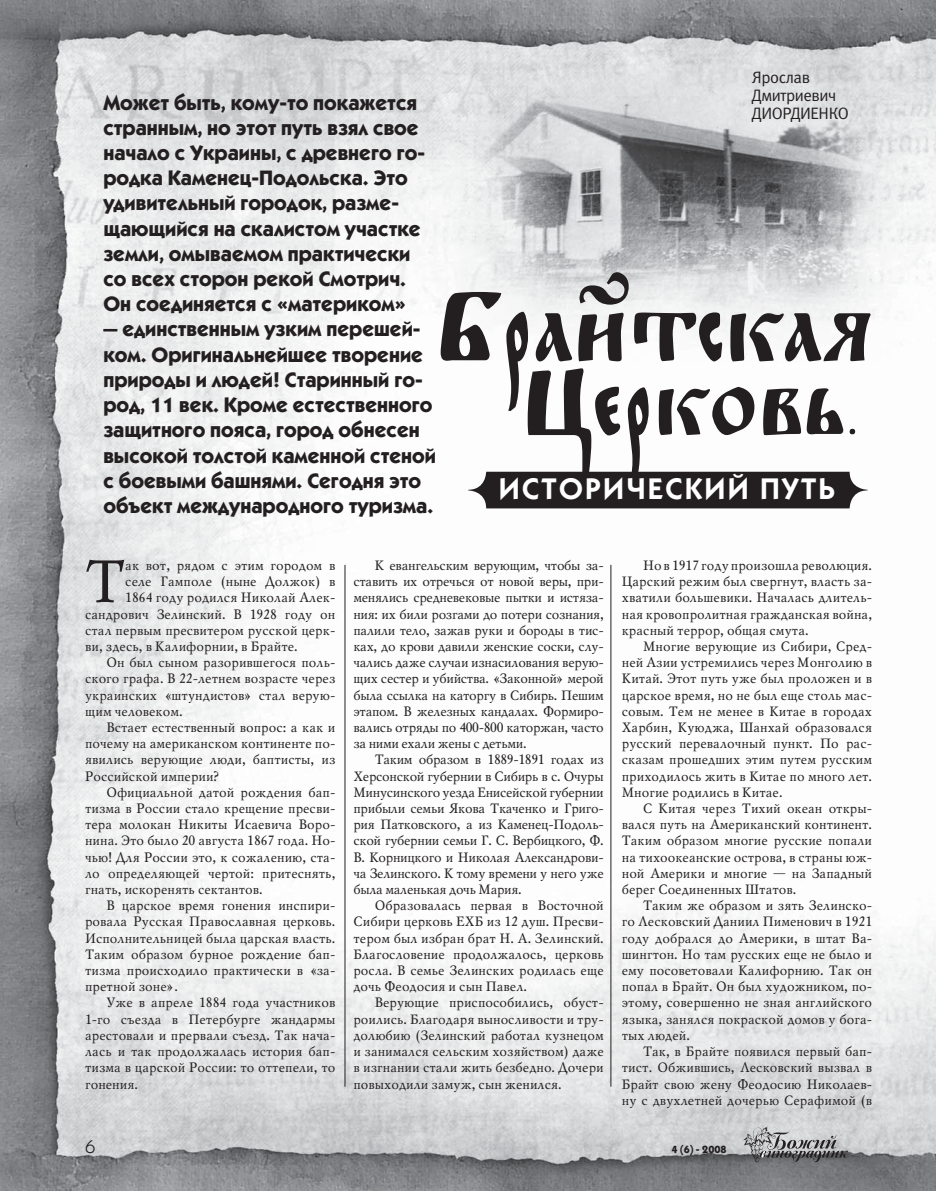
<style>
.page{position:relative;width:936px;height:1191px;background:#fff}
.page>*{position:absolute;margin:0;border:0;box-sizing:border-box;transform-origin:0 0}
.t1{font:59.85px "Mysl C";color:#231f20}
.t2{font:600 30px "Kabel C";letter-spacing:.075em;color:#fff}
.t3{font:700 21px/25.2px "Kabel C";color:#231f20}
.t4{font:18px "Kabel C";color:#231f20}
.t5{font:16.5px/18px "Meta Normal LFC";letter-spacing:-.025em;color:#231f20}
.t6{font:13.5px "Mysl C";color:#231f20}
.t7{font:13.5px "Mysl C";letter-spacing:-.025em;color:#231f20}
.t8{font:700 10.5px "Kabel C";color:#231f20}
</style>
<div class="page">
<img style="left:0;top:0;width:935px;height:1190px">
<svg style="left:743px;top:1126px;width:104px;height:36px;background:#9a9a9b"></svg>
<hr style="left:344px;top:565px;width:1px;height:521px;background:#231f20">
<hr style="left:610px;top:565px;width:1px;height:521px;background:#231f20">
<svg style="left:527px;top:411px;width:328px;height:62px"></svg>
<div style="left:468px;top:472px;width:399px;height:36px;background:#231f20;border-radius:18px"></div>
<svg style="left:440px;top:272px;width:430px;height:139px"></svg>
<p class="t3" style="left:103px;top:91px;width:323px">Может быть, кому-то покажется странным, но этот путь взял свое начало с Украины, с древнего го&shy;родка Каменец-Подольска. Это удивительный городок, разме&shy;щающийся на скалистом участке земли, омываемом практически со всех сторон рекой Смотрич.<br>Он соединяется с «материком»</p>
<p class="t3" style="left:103px;top:317px;width:334px">— единственным узким перешей&shy;ком. Оригинальнейшее творение природы и людей! Старинный го&shy;род, 11 век. Кроме естественного защитного пояса, город обнесен высокой толстой каменной стеной с боевыми башнями. Сегодня это объект международного туризма.</p>
<p class="t5" style="left:751px;top:70px;width:98px">Ярослав<br>Дмитриевич<br>ДИОРДИЕНКО</p>
<p class="t2" style="left:499px;top:478px;width:337px">ИСТОРИЧЕСКИЙ ПУТЬ</p>
<p class="t1" style="left:85px;top:556px;width:42px">Т</p>
<p class="t6" style="left:125px;top:559px;width:212px">ак вот, рядом с этим городом в</p>
<p class="t6" style="left:125px;top:575px;width:212px">селе Гамполе (ныне Должок) в</p>
<p class="t6" style="left:125px;top:592px;width:212px">1864 году родился Николай Алек-</p>
<p class="t6" style="left:85px;top:608px;width:252px">сандрович Зелинский. В 1928 году он</p>
<p class="t6" style="left:85px;top:624px;width:252px">стал первым пресвитером русской церк-</p>
<p class="t6" style="left:85px;top:640px;width:214px">ви, здесь, в Калифорнии, в Брайте.</p>
<p class="t6" style="left:106px;top:656px;width:230px">Он был сыном разорившегося поль-</p>
<p class="t6" style="left:85px;top:673px;width:252px">ского графа. В 22-летнем возрасте через</p>
<p class="t6" style="left:85px;top:689px;width:252px">украинских «штундистов» стал верую-</p>
<p class="t6" style="left:85px;top:705px;width:99px">щим человеком.</p>
<p class="t6" style="left:106px;top:721px;width:230px">Встает естественный вопрос: а как и</p>
<p class="t6" style="left:85px;top:737px;width:252px">почему на американском континенте по-</p>
<p class="t6" style="left:85px;top:754px;width:252px">явились верующие люди, баптисты, из</p>
<p class="t6" style="left:85px;top:770px;width:135px">Российской империи?</p>
<p class="t6" style="left:106px;top:786px;width:230px">Официальной датой рождения бап-</p>
<p class="t6" style="left:85px;top:802px;width:252px">тизма в России стало крещение пресви-</p>
<p class="t6" style="left:85px;top:818px;width:252px">тера молокан Никиты Исаевича Воро-</p>
<p class="t6" style="left:85px;top:835px;width:252px">нина. Это было 20 августа 1867 года. Но-</p>
<p class="t6" style="left:85px;top:851px;width:252px">чью! Для России это, к сожалению, ста-</p>
<p class="t6" style="left:85px;top:867px;width:252px">ло определяющей чертой: притеснять,</p>
<p class="t6" style="left:85px;top:883px;width:179px">гнать, искоренять сектантов.</p>
<p class="t6" style="left:106px;top:899px;width:230px">В царское время гонения инспири-</p>
<p class="t6" style="left:85px;top:916px;width:252px">ровала Русская Православная церковь.</p>
<p class="t6" style="left:85px;top:932px;width:252px">Исполнительницей была царская власть.</p>
<p class="t6" style="left:85px;top:948px;width:252px">Таким образом бурное рождение бап-</p>
<p class="t6" style="left:85px;top:964px;width:252px">тизма происходило практически в «за-</p>
<p class="t6" style="left:85px;top:980px;width:94px">претной зоне».</p>
<p class="t6" style="left:106px;top:997px;width:230px">Уже в апреле 1884 года участников</p>
<p class="t6" style="left:85px;top:1013px;width:252px">1-го съезда в Петербурге жандармы</p>
<p class="t6" style="left:85px;top:1029px;width:252px">арестовали и прервали съезд. Так нача-</p>
<p class="t6" style="left:85px;top:1045px;width:252px">лась и так продолжалась история бап-</p>
<p class="t6" style="left:85px;top:1061px;width:252px">тизма в царской России: то оттепели, то</p>
<p class="t6" style="left:85px;top:1078px;width:54px">гонения.</p>
<p class="t7" style="left:375px;top:559px;width:230px">К евангельским верующим, чтобы за-</p>
<p class="t7" style="left:353px;top:575px;width:252px">ставить их отречься от новой веры, при-</p>
<p class="t7" style="left:353px;top:592px;width:252px">менялись средневековые пытки и истяза-</p>
<p class="t7" style="left:353px;top:608px;width:252px">ния: их били розгами до потери сознания,</p>
<p class="t7" style="left:353px;top:624px;width:252px">палили тело, зажав руки и бороды в тис-</p>
<p class="t7" style="left:353px;top:640px;width:252px">ках, до крови давили женские соски, слу-</p>
<p class="t7" style="left:353px;top:656px;width:252px">чались даже случаи изнасилования верую-</p>
<p class="t7" style="left:353px;top:673px;width:252px">щих сестер и убийства. «Законной» мерой</p>
<p class="t7" style="left:353px;top:689px;width:252px">была ссылка на каторгу в Сибирь. Пешим</p>
<p class="t7" style="left:353px;top:705px;width:252px">этапом. В железных кандалах. Формиро-</p>
<p class="t7" style="left:353px;top:721px;width:252px">вались отряды по 400-800 каторжан, часто</p>
<p class="t7" style="left:353px;top:737px;width:175px">за ними ехали жены с детьми.</p>
<p class="t7" style="left:375px;top:754px;width:230px">Таким образом в 1889-1891 годах из</p>
<p class="t7" style="left:353px;top:770px;width:252px">Херсонской губернии в Сибирь в с. Очуры</p>
<p class="t7" style="left:353px;top:786px;width:252px">Минусинского уезда Енисейской губернии</p>
<p class="t7" style="left:353px;top:802px;width:252px">прибыли семьи Якова Ткаченко и Григо-</p>
<p class="t7" style="left:353px;top:818px;width:252px">рия Патковского, а из Каменец-Подоль-</p>
<p class="t7" style="left:353px;top:835px;width:252px">ской губернии семьи Г. С. Вербицкого, Ф.</p>
<p class="t7" style="left:353px;top:851px;width:252px">В. Корницкого и Николая Александрови-</p>
<p class="t7" style="left:353px;top:867px;width:252px">ча Зелинского. К тому времени у него уже</p>
<p class="t7" style="left:353px;top:883px;width:170px">была маленькая дочь Мария.</p>
<p class="t6" style="left:375px;top:899px;width:230px">Образовалась первая в Восточной</p>
<p class="t6" style="left:353px;top:916px;width:252px">Сибири церковь ЕХБ из 12 душ. Пресви-</p>
<p class="t6" style="left:353px;top:932px;width:252px">тером был избран брат Н. А. Зелинский.</p>
<p class="t6" style="left:353px;top:948px;width:252px">Благословение продолжалось, церковь</p>
<p class="t6" style="left:353px;top:964px;width:252px">росла. В семье Зелинских родилась еще</p>
<p class="t6" style="left:353px;top:980px;width:175px">дочь Феодосия и сын Павел.</p>
<p class="t6" style="left:375px;top:997px;width:230px">Верующие приспособились, обуст-</p>
<p class="t6" style="left:353px;top:1013px;width:252px">роились. Благодаря выносливости и тру-</p>
<p class="t6" style="left:353px;top:1029px;width:252px">долюбию (Зелинский работал кузнецом</p>
<p class="t6" style="left:353px;top:1045px;width:252px">и занимался сельским хозяйством) даже</p>
<p class="t6" style="left:353px;top:1061px;width:252px">в изгнании стали жить безбедно. Дочери</p>
<p class="t6" style="left:353px;top:1078px;width:210px">повыходили замуж, сын женился.</p>
<p class="t6" style="left:643px;top:559px;width:230px">Но в 1917 году произошла революция.</p>
<p class="t6" style="left:621px;top:575px;width:252px">Царский режим был свергнут, власть за-</p>
<p class="t6" style="left:621px;top:592px;width:252px">хватили большевики. Началась длитель-</p>
<p class="t6" style="left:621px;top:608px;width:252px">ная кровопролитная гражданская война,</p>
<p class="t6" style="left:621px;top:624px;width:188px">красный террор, общая смута.</p>
<p class="t6" style="left:643px;top:640px;width:230px">Многие верующие из Сибири, Сред-</p>
<p class="t6" style="left:621px;top:656px;width:252px">ней Азии устремились через Монголию в</p>
<p class="t6" style="left:621px;top:673px;width:252px">Китай. Этот путь уже был проложен и в</p>
<p class="t6" style="left:621px;top:689px;width:252px">царское время, но не был еще столь мас-</p>
<p class="t6" style="left:621px;top:705px;width:252px">совым. Тем не менее в Китае в городах</p>
<p class="t6" style="left:621px;top:721px;width:252px">Харбин, Куюджа, Шанхай образовался</p>
<p class="t6" style="left:621px;top:737px;width:252px">русский перевалочный пункт. По рас-</p>
<p class="t6" style="left:621px;top:754px;width:252px">сказам прошедших этим путем русским</p>
<p class="t6" style="left:621px;top:770px;width:252px">приходилось жить в Китае по много лет.</p>
<p class="t6" style="left:621px;top:786px;width:162px">Многие родились в Китае.</p>
<p class="t6" style="left:643px;top:802px;width:230px">С Китая через Тихий океан откры-</p>
<p class="t6" style="left:621px;top:818px;width:252px">вался путь на Американский континент.</p>
<p class="t6" style="left:621px;top:835px;width:252px">Таким образом многие русские попали</p>
<p class="t6" style="left:621px;top:851px;width:252px">на тихоокеанские острова, в страны юж-</p>
<p class="t6" style="left:621px;top:867px;width:252px">ной Америки и многие — на Западный</p>
<p class="t6" style="left:621px;top:883px;width:176px">берег Соединенных Штатов.</p>
<p class="t6" style="left:643px;top:899px;width:230px">Таким же образом и зять Зелинско-</p>
<p class="t6" style="left:621px;top:916px;width:252px">го Лесковский Даниил Пименович в 1921</p>
<p class="t6" style="left:621px;top:932px;width:252px">году добрался до Америки, в штат Ва-</p>
<p class="t6" style="left:621px;top:948px;width:252px">шингтон. Но там русских еще не было и</p>
<p class="t6" style="left:621px;top:964px;width:252px">ему посоветовали Калифорнию. Так он</p>
<p class="t6" style="left:621px;top:980px;width:252px">попал в Брайт. Он был художником, по-</p>
<p class="t6" style="left:621px;top:997px;width:252px">этому, совершенно не зная английского</p>
<p class="t6" style="left:621px;top:1013px;width:252px">языка, занялся покраской домов у бога-</p>
<p class="t6" style="left:621px;top:1029px;width:70px">тых людей.</p>
<p class="t6" style="left:643px;top:1045px;width:230px">Так, в Брайте появился первый бап-</p>
<p class="t6" style="left:621px;top:1061px;width:252px">тист. Обжившись, Лесковский вызвал в</p>
<p class="t6" style="left:621px;top:1078px;width:252px">Брайт свою жену Феодосию Николаев-</p>
<p class="t6" style="left:621px;top:1094px;width:252px">ну с двухлетней дочерью Серафимой (в</p>
<p class="t4" style="left:85px;top:1139px;width:12px">6</p>
<p class="t8" style="left:671px;top:1145px;width:57px">4 (6) - 2008</p>
</div>
